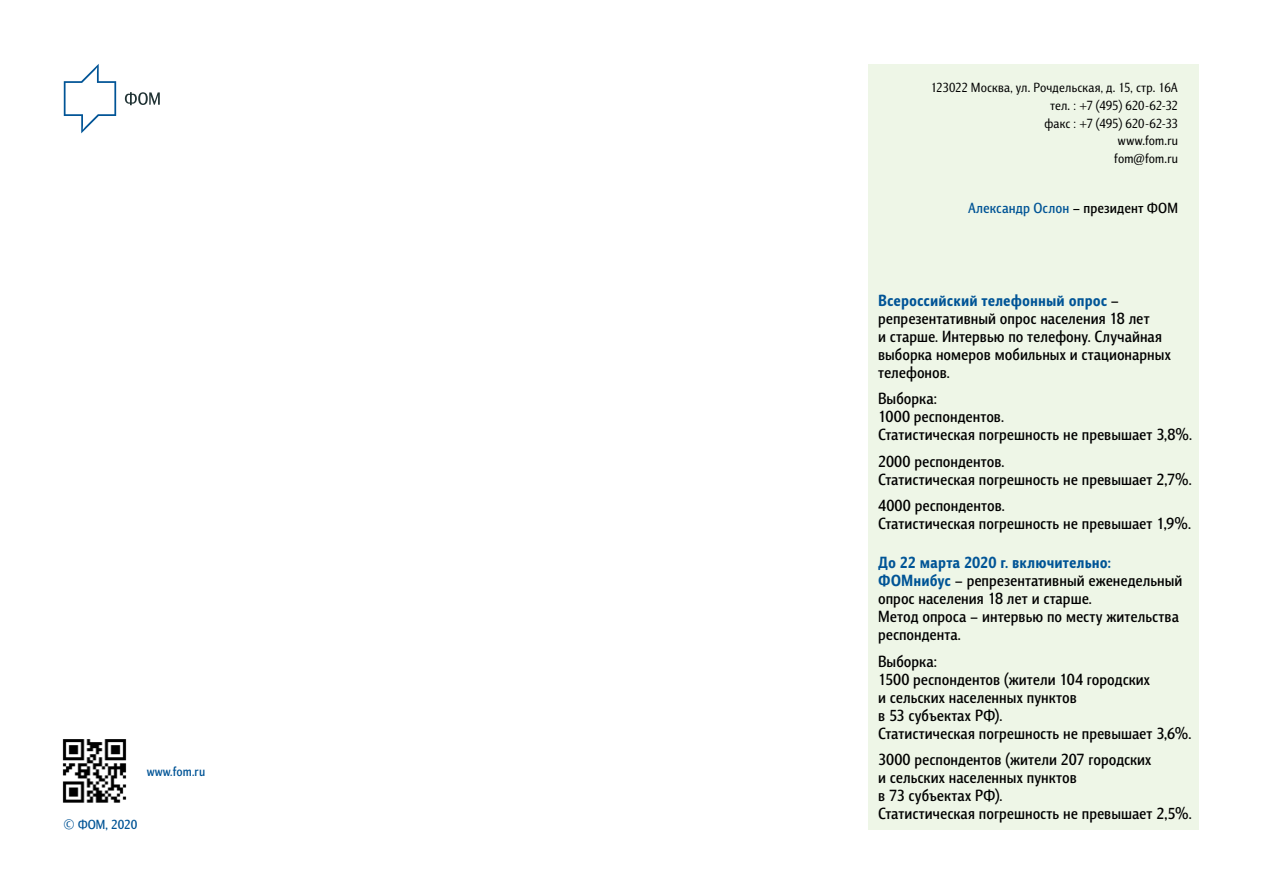
<style>
.page{position:relative;width:1263px;height:893px;background:#fff}
.page>*{position:absolute;margin:0;border:0;box-sizing:border-box;transform-origin:0 0}
.t1{font:500 16.5px/18px "Barnaul Grotesk";letter-spacing:.005em;color:#000}
.t2{font:500 15px "Barnaul Grotesk";letter-spacing:.01em;color:#005496}
.t3{font:13.5px/17.7px "Barnaul Grotesk";letter-spacing:.01em;color:#000;text-align:right}
.t4{font:500 13.5px "Barnaul Grotesk";color:#005496}
.s1{color:#000}
.s2{font-weight:800;color:#005496}
</style>
<div class="page">
<div style="left:868px;top:64px;width:331px;height:765px;background:#eef6e7"></div>
<img style="left:62px;top:739px;width:65px;height:64px">
<svg style="left:125px;top:92px;width:35px;height:13px"></svg>
<svg style="left:64px;top:64px;width:52px;height:69px"></svg>
<p class="t4" style="left:147px;top:763px;width:60px">www.fom.ru</p>
<p class="t4" style="left:64px;top:817px;width:75px">© ФОМ, 2020</p>
<p class="t3" style="left:931px;top:79px;width:249px">123022 Москва, ул. Рочдельская, д. 15, стр. 16А тел. : +7 (495) 620-62-32<br>факс : +7 (495) 620-62-33<br>www.fom.ru<br>fom@fom.ru</p>
<p class="t2" style="left:968px;top:199px;width:211px">Александр Ослон <span class="s1">– президент ФОМ</span></p>
<p class="t1" style="left:878px;top:291px;width:294px"><span class="s2">Всероссийский телефонный опрос</span> – репрезентативный опрос населения 18 лет<br>и старше. Интервью по телефону. Случайная выборка номеров мобильных и стационарных телефонов.</p>
<p class="t1" style="left:878px;top:389px;width:315px">Выборка:<br>1000 респондентов.<br>Статистическая погрешность не превышает 3,8%.</p>
<p class="t1" style="left:878px;top:452px;width:315px">2000 респондентов.<br>Статистическая погрешность не превышает 2,7%.</p>
<p class="t1" style="left:878px;top:496px;width:314px">4000 респондентов.<br>Статистическая погрешность не превышает 1,9%.</p>
<p class="t1" style="left:878px;top:553px;width:306px"><span class="s2">До 22 марта 2020 г. включительно:<br>ФОМнибус</span> – репрезентативный еженедельный опрос населения 18 лет и старше.<br>Метод опроса – интервью по месту жительства респондента.</p>
<p class="t1" style="left:878px;top:652px;width:315px">Выборка:<br>1500 респондентов (жители 104 городских<br>и сельских населенных пунктов<br>в 53 субъектах РФ).<br>Статистическая погрешность не превышает 3,6%.</p>
<p class="t1" style="left:878px;top:750px;width:315px">3000 респондентов (жители 207 городских<br>и сельских населенных пунктов<br>в 73 субъектах РФ).<br>Статистическая погрешность не превышает 2,5%.</p>
</div>
